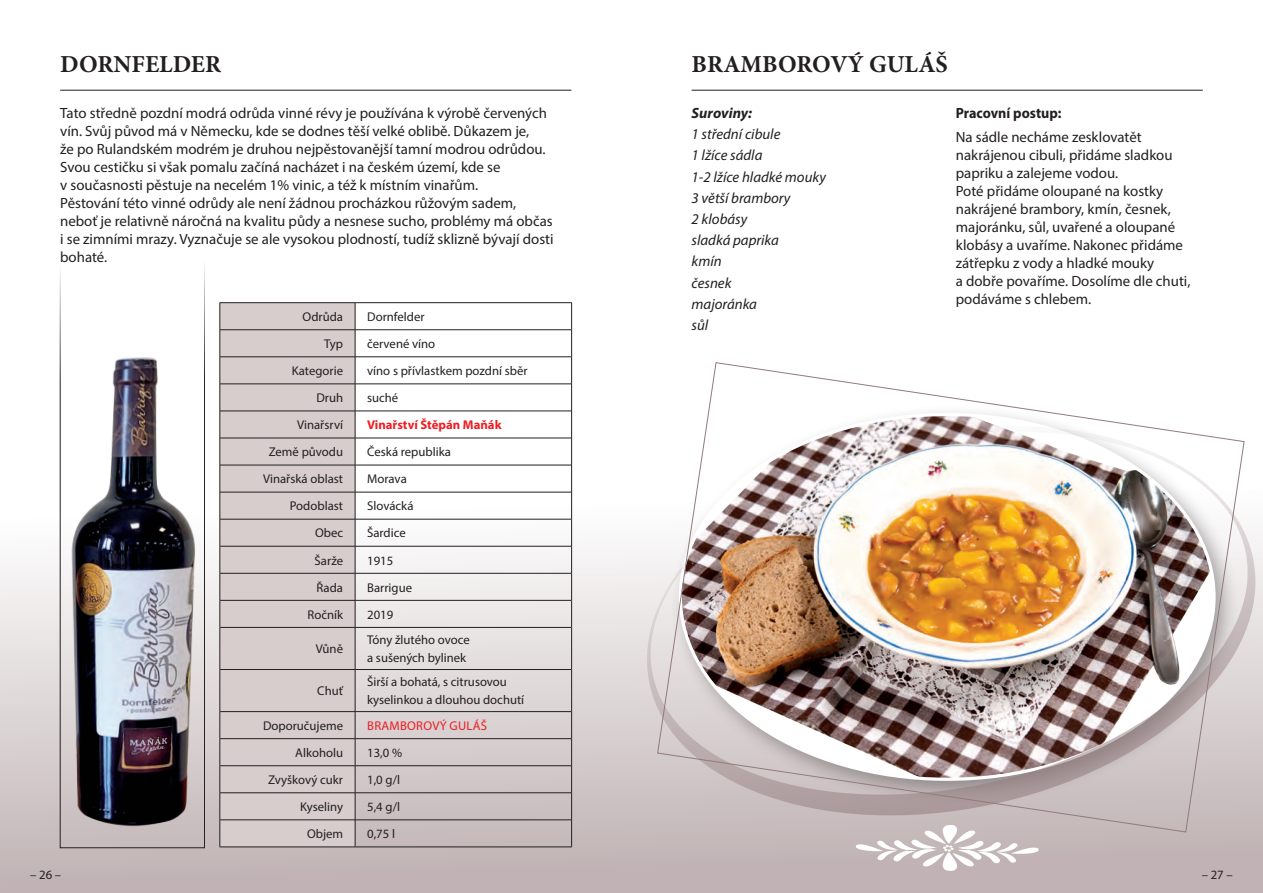
<style>
.page{position:relative;width:1263px;height:893px;background:#fff}
.page>*{position:absolute;margin:0;border:0;box-sizing:border-box;transform-origin:0 0}
.t1{font:700 24.45px "Minion Pro";letter-spacing:-.005em;color:#231f20}
.t2{font:14.85px/18px "Myriad Pro";color:#231f20}
.t3{font:italic 14.85px/21.1px "Myriad Pro";color:#231f20}
.t4{font:700 14.85px "Myriad Pro";color:#231f20;scale:.95 1}
.t5{font:italic 700 14.85px "Myriad Pro";color:#231f20}
.t6{font:12.75px/18px "Myriad Pro";color:#231f20}
.t7{font:700 12.75px "Myriad Pro";color:#ee1d23}
.t8{font:12.75px "Myriad Pro";color:#ee1d23}
</style>
<div class="page">
<div style="left:0;top:455px;width:1263px;height:438px;background:linear-gradient(to bottom,#fff,#bdb0b1)"></div>
<svg style="left:855px;top:840px;width:184px;height:31px"></svg>
<img style="left:56px;top:334px;width:149px;height:531px">
<hr style="left:692px;top:90px;width:511px;height:1px;background:#231f20">
<hr style="left:60px;top:90px;width:511px;height:1px;background:#231f20">
<div style="left:60px;top:221px;width:145px;height:627px;border:1px solid #231f20"></div>
<div style="left:221px;top:303px;width:134px;height:544px;background:#d6cdcc"></div>
<hr style="left:220px;top:329px;width:135px;height:1px;background:#231f20">
<hr style="left:355px;top:329px;width:216px;height:1px;background:#231f20">
<hr style="left:220px;top:357px;width:135px;height:1px;background:#231f20">
<hr style="left:355px;top:357px;width:216px;height:1px;background:#231f20">
<hr style="left:220px;top:384px;width:135px;height:1px;background:#231f20">
<hr style="left:355px;top:384px;width:216px;height:1px;background:#231f20">
<hr style="left:220px;top:411px;width:135px;height:1px;background:#231f20">
<hr style="left:355px;top:411px;width:216px;height:1px;background:#231f20">
<hr style="left:220px;top:438px;width:135px;height:1px;background:#231f20">
<hr style="left:355px;top:438px;width:216px;height:1px;background:#231f20">
<hr style="left:220px;top:465px;width:135px;height:1px;background:#231f20">
<hr style="left:355px;top:465px;width:216px;height:1px;background:#231f20">
<hr style="left:220px;top:492px;width:135px;height:1px;background:#231f20">
<hr style="left:355px;top:492px;width:216px;height:1px;background:#231f20">
<hr style="left:220px;top:519px;width:135px;height:1px;background:#231f20">
<hr style="left:355px;top:519px;width:216px;height:1px;background:#231f20">
<hr style="left:220px;top:546px;width:135px;height:1px;background:#231f20">
<hr style="left:355px;top:546px;width:216px;height:1px;background:#231f20">
<hr style="left:220px;top:573px;width:135px;height:1px;background:#231f20">
<hr style="left:355px;top:573px;width:216px;height:1px;background:#231f20">
<hr style="left:220px;top:600px;width:135px;height:1px;background:#231f20">
<hr style="left:355px;top:600px;width:216px;height:1px;background:#231f20">
<svg style="left:355px;top:303px;width:1px;height:324px"></svg>
<hr style="left:220px;top:627px;width:135px;height:1px;background:#231f20">
<hr style="left:355px;top:627px;width:216px;height:1px;background:#231f20">
<hr style="left:355px;top:627px;width:1px;height:42px;background:#231f20">
<hr style="left:220px;top:669px;width:135px;height:1px;background:#231f20">
<hr style="left:355px;top:669px;width:216px;height:1px;background:#231f20">
<hr style="left:355px;top:670px;width:1px;height:41px;background:#231f20">
<hr style="left:220px;top:711px;width:135px;height:1px;background:#231f20">
<hr style="left:355px;top:711px;width:216px;height:1px;background:#231f20">
<hr style="left:220px;top:738px;width:135px;height:1px;background:#231f20">
<hr style="left:355px;top:738px;width:216px;height:1px;background:#231f20">
<hr style="left:220px;top:765px;width:135px;height:1px;background:#231f20">
<hr style="left:355px;top:765px;width:216px;height:1px;background:#231f20">
<hr style="left:220px;top:792px;width:135px;height:1px;background:#231f20">
<hr style="left:355px;top:792px;width:216px;height:1px;background:#231f20">
<hr style="left:220px;top:820px;width:135px;height:1px;background:#231f20">
<hr style="left:355px;top:820px;width:216px;height:1px;background:#231f20">
<svg style="left:355px;top:712px;width:1px;height:135px"></svg>
<hr style="left:220px;top:302px;width:135px;height:1px;background:#231f20">
<hr style="left:355px;top:302px;width:217px;height:1px;background:#231f20">
<svg style="left:220px;top:303px;width:1px;height:324px"></svg>
<svg style="left:571px;top:303px;width:1px;height:324px"></svg>
<hr style="left:220px;top:627px;width:1px;height:42px;background:#231f20">
<hr style="left:571px;top:627px;width:1px;height:42px;background:#231f20">
<hr style="left:220px;top:669px;width:1px;height:43px;background:#231f20">
<hr style="left:571px;top:669px;width:1px;height:43px;background:#231f20">
<svg style="left:220px;top:712px;width:1px;height:135px"></svg>
<svg style="left:571px;top:712px;width:1px;height:135px"></svg>
<hr style="left:220px;top:847px;width:135px;height:1px;background:#231f20">
<hr style="left:355px;top:847px;width:217px;height:1px;background:#231f20">
<img style="left:628px;top:402px;width:635px;height:438px">
<h1 class="t1" style="left:60px;top:47px;width:101px">DORNFELDE</h1>
<h1 class="t1" style="left:205px;top:47px;width:18px">R</h1>
<p class="t2" style="left:60px;top:104px;width:495px">Tato středně pozdní modrá odrůda vinné révy je používána k výrobě červených vín. Svůj původ má v Německu, kde se dodnes těší velké oblibě. Důkazem je,<br>že po Rulandském modrém je druhou nejpěstovanější tamní modrou odrůdou.<br>Svou cestičku si však pomalu začíná nacházet i na českém území, kde se<br>v současnosti pěstuje na necelém 1% vinic, a též k místním vinařům.<br>Pěstování této vinné odrůdy ale není žádnou procházkou růžovým sadem, neboť je relativně náročná na kvalitu půdy a nesnese sucho, problémy má občas i se zimními mrazy. Vyznačuje se ale vysokou plodností, tudíž sklizně bývají dosti bohaté.</p>
<p class="t6" style="left:303px;top:307px;width:42px">Odrůda</p>
<p class="t6" style="left:367px;top:307px;width:59px">Dornfelder</p>
<p class="t6" style="left:324px;top:335px;width:21px">Typ</p>
<p class="t6" style="left:367px;top:335px;width:70px">červené víno</p>
<p class="t6" style="left:292px;top:362px;width:53px">Kategorie</p>
<p class="t6" style="left:367px;top:362px;width:162px">víno s přívlastkem pozdní sběr</p>
<p class="t6" style="left:316px;top:389px;width:28px">Druh</p>
<p class="t6" style="left:367px;top:389px;width:33px">suché</p>
<p class="t6" style="left:297px;top:416px;width:47px">Vinařsrví</p>
<p class="t7" style="left:367px;top:417px;width:136px">Vinařství Štěpán Maňák</p>
<p class="t6" style="left:269px;top:443px;width:76px">Země původu</p>
<p class="t6" style="left:367px;top:443px;width:85px">Česká republika</p>
<p class="t6" style="left:263px;top:470px;width:81px">Vinařská oblast</p>
<p class="t6" style="left:367px;top:470px;width:41px">Morava</p>
<p class="t6" style="left:290px;top:497px;width:55px">Podoblast</p>
<p class="t6" style="left:367px;top:497px;width:48px">Slovácká</p>
<p class="t6" style="left:315px;top:524px;width:30px">Obec</p>
<p class="t6" style="left:367px;top:524px;width:40px">Šardice</p>
<p class="t6" style="left:315px;top:551px;width:30px">Šarže</p>
<p class="t6" style="left:367px;top:551px;width:28px">1915</p>
<p class="t6" style="left:317px;top:578px;width:28px">Řada</p>
<p class="t6" style="left:367px;top:578px;width:46px">Barrigue</p>
<p class="t6" style="left:307px;top:605px;width:37px">Ročník</p>
<p class="t6" style="left:367px;top:605px;width:28px">2019</p>
<p class="t6" style="left:316px;top:640px;width:29px">Vůně</p>
<p class="t6" style="left:367px;top:631px;width:104px">Tóny žlutého ovoce a sušených bylinek</p>
<p class="t6" style="left:317px;top:682px;width:27px">Chuť</p>
<p class="t6" style="left:367px;top:673px;width:159px">Širší a bohatá, s citrusovou kyselinkou a dlouhou dochutí</p>
<p class="t6" style="left:263px;top:716px;width:82px">Doporučujeme</p>
<p class="t8" style="left:367px;top:718px;width:9px">bramborov</p>
<p class="t8" style="left:440px;top:718px;width:48px">ý guláš</p>
<p class="t6" style="left:295px;top:743px;width:49px">Alkoholu</p>
<p class="t6" style="left:367px;top:743px;width:37px">13,0 %</p>
<p class="t6" style="left:268px;top:771px;width:77px">Zvyškový cukr</p>
<p class="t6" style="left:367px;top:771px;width:34px">1,0 g/l</p>
<p class="t6" style="left:300px;top:798px;width:44px">Kyseliny</p>
<p class="t6" style="left:367px;top:798px;width:34px">5,4 g/l</p>
<p class="t6" style="left:307px;top:825px;width:38px">Objem</p>
<p class="t6" style="left:367px;top:825px;width:29px">0,75 l</p>
<h1 class="t1" style="left:692px;top:47px;width:256px">BRAMBOROVÝ GULÁŠ</h1>
<p class="t5" style="left:692px;top:103px;width:62px">Suroviny:</p>
<p class="t3" style="left:692px;top:123px;width:136px">1 střední cibule<br>1 lžíce sádla<br>1-2 lžíce hladké mouky<br>3 větší brambory<br>2 klobásy<br>sladká paprika<br>kmín<br>česnek<br>majoránka<br>sůl</p>
<p class="t4" style="left:956px;top:103px;width:113px">Pracovní postup:</p>
<p class="t2" style="left:956px;top:128px;width:236px">Na sádle necháme zesklovatět nakrájenou cibuli, přidáme sladkou papriku a zalejeme vodou.<br>Poté přidáme oloupané na kostky nakrájené brambory, kmín, česnek, majoránku, sůl, uvařené a oloupané klobásy a uvaříme. Nakonec přidáme zátřepku z vody a hladké mouky<br>a dobře povaříme. Dosolíme dle chuti, podáváme s chlebem.</p>
<p class="t6" style="left:30px;top:865px;width:33px">– 26 –</p>
<p class="t6" style="left:1202px;top:865px;width:33px">– 27 –</p>
</div>
